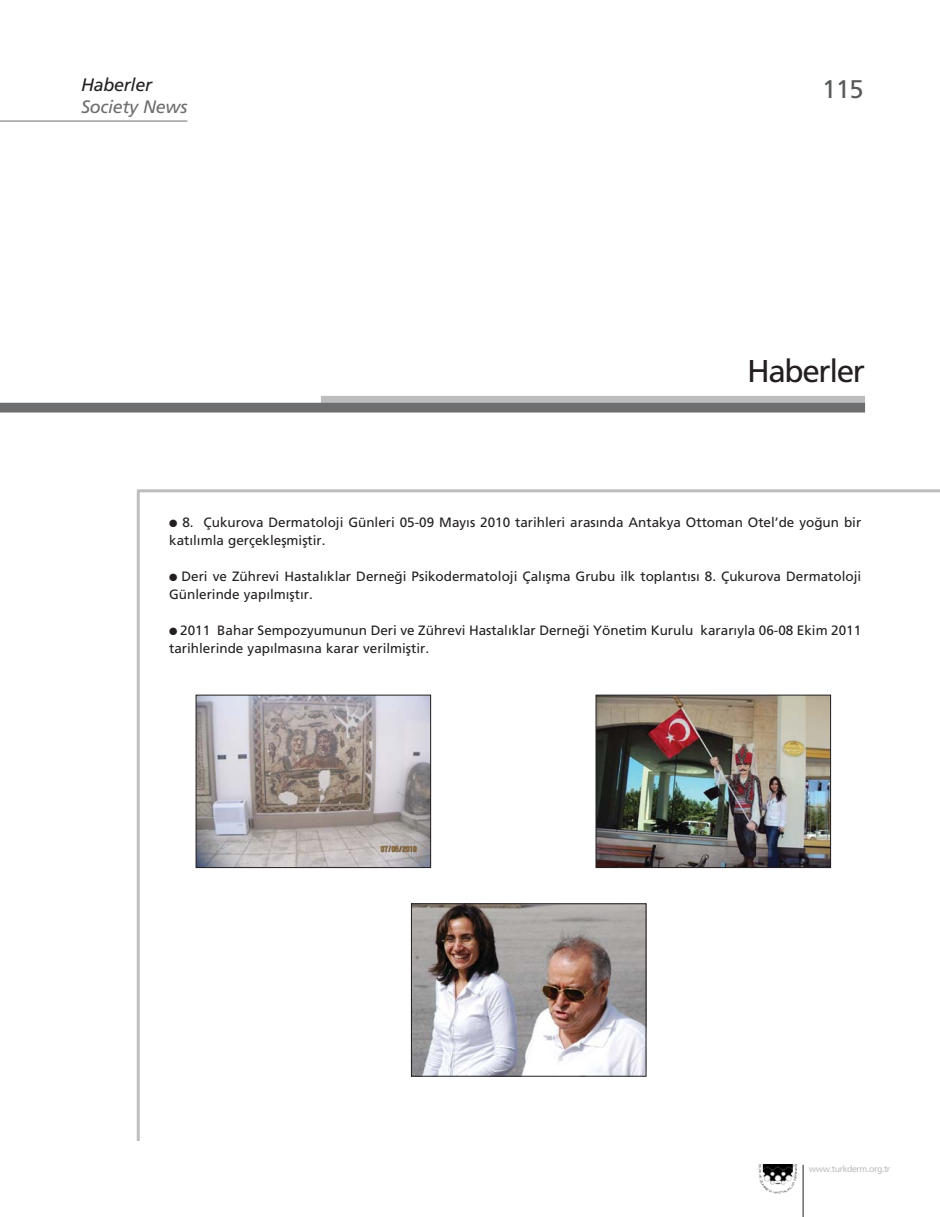
<style>
.page{position:relative;width:940px;height:1217px;background:#fff}
.page>*{position:absolute;margin:0;border:0;box-sizing:border-box;transform-origin:0 0}
.t1{font:31.5px "Frutiger";letter-spacing:-.045em;color:#231f20}
.t2{font:25.5px "Frutiger";color:#58595b}
.t3{font:italic 18px "Frutiger";letter-spacing:-.015em;color:#6d6e70}
.t4{font:italic 18px "Frutiger";letter-spacing:-.015em;color:#231f20}
.t5{font:13.5px/18px "Frutiger";color:#231f20}
.t6{font:9px "Frutiger";letter-spacing:-.055em;color:#bcbec0}
</style>
<div class="page">
<div style="left:321px;top:396px;width:544px;height:9px;background:#bcbec0"></div>
<div style="left:0;top:402px;width:865px;height:10px;background:#6d6e70"></div>
<hr style="left:137px;top:489px;width:802px;height:3px;background:#bcbec0">
<hr style="left:137px;top:490px;width:3px;height:650px;background:#bcbec0">
<hr style="left:0;top:121px;width:187px;height:1px;background:#6d6e70">
<img style="left:758px;top:1164px;width:39px;height:29px">
<hr style="left:803px;top:1164px;width:1px;height:52px;background:#231f20">
<img style="left:198px;top:696px;width:231px;height:169px">
<div style="left:196px;top:694px;width:235px;height:173px;border:1px solid #231f20"></div>
<img style="left:598px;top:696px;width:231px;height:169px">
<div style="left:596px;top:694px;width:235px;height:173px;border:1px solid #231f20"></div>
<img style="left:413px;top:905px;width:231px;height:169px">
<div style="left:411px;top:903px;width:235px;height:173px;border:1px solid #231f20"></div>
<h3 class="t4" style="left:81px;top:77px;width:72px">Haberler</h3>
<h3 class="t3" style="left:81px;top:100px;width:108px">Society News</h3>
<h2 class="t2" style="left:822px;top:78px;width:43px">115</h2>
<h1 class="t1" style="left:747px;top:358px;width:119px">Haberler</h1>
<p class="t5" style="left:169px;top:514px;width:693px">● 8. Çukurova Dermatoloji Günleri 05-09 May›s 2010 tarihleri aras›nda Antakya Ottoman Otel’de yo¤un bir kat›l›mla gerçekleflmifltir.</p>
<p class="t5" style="left:169px;top:568px;width:693px">● Deri ve Zührevi Hastal›klar Derne¤i Psikodermatoloji Çal›flma Grubu ilk toplant›s› 8. Çukurova Dermatoloji<br>Günlerinde yap›lm›flt›r.</p>
<p class="t5" style="left:169px;top:622px;width:693px">● 2011 Bahar Sempozyumunun Deri ve Zührevi Hastal›klar Derne¤i Yönetim Kurulu karar›yla 06-08 Ekim 2011 tarihlerinde yap›lmas›na karar verilmifltir.</p>
<p class="t6" style="left:809px;top:1164px;width:83px">www.turkderm.org.tr</p>
</div>
